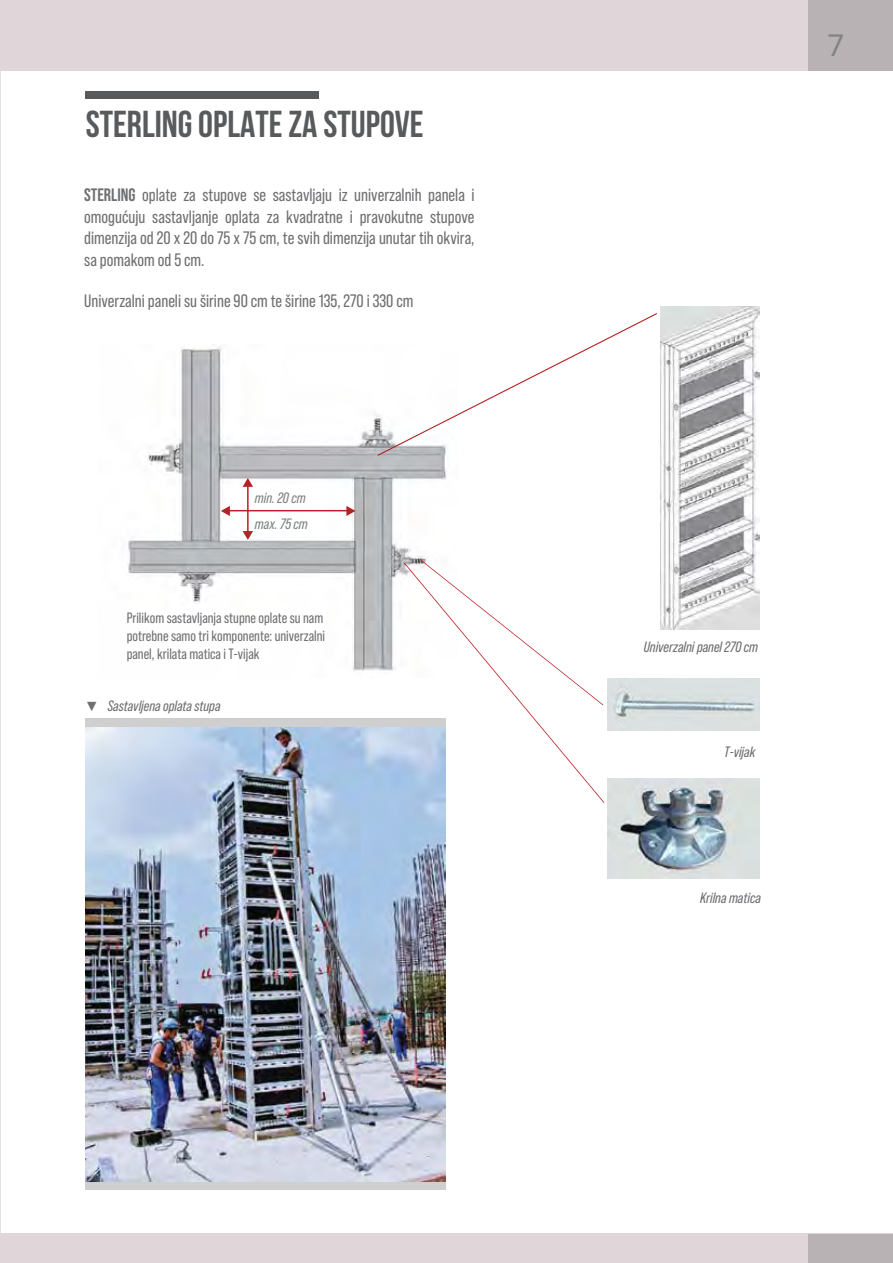
<style>
.page{position:relative;width:893px;height:1263px;background:#fff}
.page>*{position:absolute;margin:0;border:0;box-sizing:border-box;transform-origin:0 0}
.t1{font:700 37.5px "Bebas Neue";color:#585a5b}
.t2{font:30px "Roboto";color:#808284}
.t3{font:18px/21.6px "Bebas Neue Pro";color:#6e6f71;text-align:justify}
.t4{font:15px/17.9px "Bebas Neue Pro";color:#6e6f71;text-align:justify}
.t5{font:italic 15px "Bebas Neue Pro";color:#6d6e71}
.t6{font:italic 15px "Bebas Neue Pro";color:#6e6f71}
.t7{font:italic 15px/26px "Bebas Neue Pro";color:#808284}
.s1{font-weight:700}
.s2{font-family:"Arial";font-size:13.5px}
</style>
<div class="page">
<div style="left:85px;top:718px;width:360px;height:472px;background:linear-gradient(to right,#cfcfcf,#cfcfcf)"></div>
<img style="left:128px;top:346px;width:319px;height:325px">
<img style="left:661px;top:307px;width:99px;height:322px">
<img style="left:86px;top:728px;width:359px;height:453px">
<img style="left:608px;top:678px;width:152px;height:53px">
<img style="left:608px;top:778px;width:152px;height:101px">
<svg style="left:419px;top:559px;width:28px;height:4px"></svg>
<svg style="left:404px;top:563px;width:201px;height:240px"></svg>
<svg style="left:361px;top:313px;width:313px;height:143px"></svg>
<div style="left:0;top:0;width:893px;height:70px;background:#e0d6da"></div>
<div style="left:0;top:1234px;width:893px;height:29px;background:#e0d6da"></div>
<hr style="left:0;top:70px;width:1px;height:1164px;background:#d2d3d4">
<div style="left:808px;top:0;width:85px;height:70px;background:#b9b2b5"></div>
<div style="left:808px;top:1234px;width:85px;height:29px;background:#b9b2b5"></div>
<div style="left:85px;top:91px;width:234px;height:8px;background:#585a5b"></div>
<hr style="left:229px;top:510px;width:121px;height:1px;background:#b52126">
<svg style="left:221px;top:506px;width:9px;height:10px"></svg>
<svg style="left:346px;top:506px;width:9px;height:10px"></svg>
<hr style="left:247px;top:485px;width:2px;height:47px;background:#b52126">
<svg style="left:243px;top:478px;width:10px;height:9px"></svg>
<svg style="left:243px;top:531px;width:10px;height:9px"></svg>
<h1 class="t1" style="left:86px;top:104px;width:339px">STERLING OPLATE ZA STUPOVE</h1>
<p class="t3" style="left:84px;top:184px;width:392px"><span class="s1">STERLING</span> oplate za stupove se sastavljaju iz univerzalnih panela i omogućuju sastavljanje oplata za kvadratne i pravokutne stupove dimenzija od 20 x 20 do 75 x 75 cm, te svih dimenzija unutar tih okvira, sa pomakom od 5 cm.</p>
<p class="t3" style="left:84px;top:290px;width:331px">Univerzalni paneli su širine 90 cm te širine 135, 270 i 330 cm</p>
<p class="t7" style="left:255px;top:485px;width:54px">min. 20 cm max. 75 cm</p>
<p class="t4" style="left:127px;top:609px;width:200px">Prilikom sastavljanja stupne oplate su nam potrebne samo tri komponente: univerzalni panel, krilata matica i T-vijak</p>
<p class="t6" style="left:85px;top:697px;width:137px"><span class="s2">▼</span> Sastavljena oplata stupa</p>
<h2 class="t2" style="left:827px;top:24px;width:18px">7</h2>
<p class="t5" style="left:644px;top:638px;width:116px">Univerzalni panel 270 cm</p>
<p class="t5" style="left:724px;top:743px;width:33px">T-vijak</p>
<p class="t5" style="left:700px;top:889px;width:62px">Krilna matica</p>
</div>
